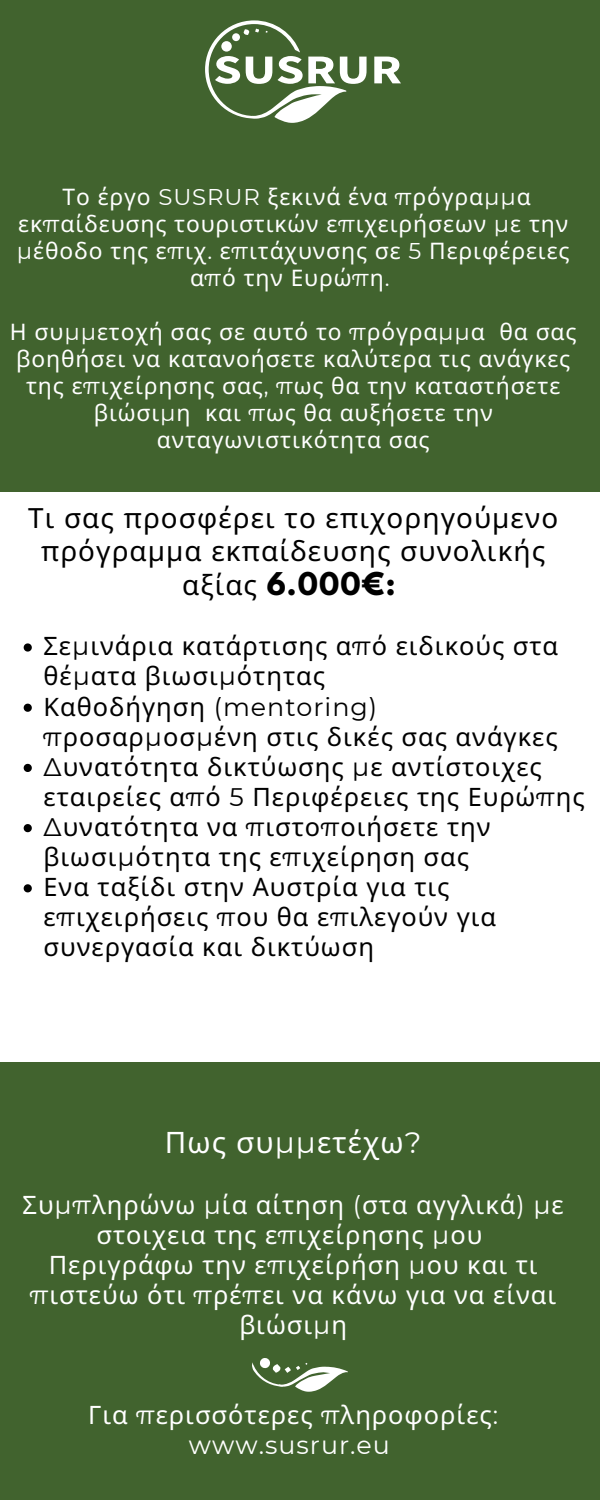
<style>
.page{position:relative;width:600px;height:1500px;background:#fff}
.page>*{position:absolute;margin:0;border:0;box-sizing:border-box;transform-origin:0 0}
.t1{font:29.5px "Noto Sans";letter-spacing:.04em;color:#fff}
.t2{font:27.8px/33.2px "Noto Sans";letter-spacing:.04em;color:#000;text-align:center}
.t3{font:25.3px/30.1px "Noto Sans";letter-spacing:.04em;color:#000}
.t4{font:25.3px/30.1px "Noto Sans";letter-spacing:.04em;color:#fff;text-align:center}
.t5{font:22.8px/27px "Noto Sans";letter-spacing:.04em;color:#fff;text-align:center}
.s1{font-family:"Montserrat"}
.s2{font-family:"League Spartan";font-weight:700}
</style>
<div class="page">
<div style="left:0;top:1063px;width:600px;height:437px;background:#41632e"></div>
<svg style="left:252px;top:1358px;width:96px;height:34px"></svg>
<div style="left:0;top:0;width:600px;height:491px;background:#41632e"></div>
<svg style="left:374px;top:57px;width:27px;height:26px"></svg>
<svg style="left:205px;top:20px;width:162px;height:103px"></svg>
<svg style="left:24px;top:643px;width:8px;height:9px"></svg>
<svg style="left:24px;top:704px;width:8px;height:8px"></svg>
<svg style="left:24px;top:764px;width:8px;height:8px"></svg>
<svg style="left:24px;top:824px;width:8px;height:8px"></svg>
<svg style="left:24px;top:884px;width:8px;height:8px"></svg>
<p class="t5" style="left:17px;top:183px;width:554px">Το έργο <span class="s1">SUSRUR</span> ξεκινά ένα <span class="s1">π</span>ρόγρα<span class="s1">μμ</span>α εκ<span class="s1">π</span>αίδευσης τουριστικών ε<span class="s1">π</span>ιχειρήσεων <span class="s1">μ</span>ε την <span class="s1">μ</span>έθοδο της ε<span class="s1">π</span>ιχ<span class="s1">.</span> ε<span class="s1">π</span>ιτάχυνσης σε <span class="s1">5</span> Περιφέρειες α<span class="s1">π</span>ό την Ευρώ<span class="s1">π</span>η<span class="s1">.</span></p>
<p class="t5" style="left:10px;top:318px;width:568px">Η συ<span class="s1">μμ</span>ετοχή σας σε αυτό το <span class="s1">π</span>ρόγρα<span class="s1">μμ</span>α θα σας βοηθήσει να κατανοήσετε καλύτερα τις ανάγκες της ε<span class="s1">π</span>ιχείρησης σας<span class="s1">, π</span>ως θα την καταστήσετε βιώσι<span class="s1">μ</span>η και <span class="s1">π</span>ως θα αυξήσετε την ανταγωνιστικότητα σας</p>
<p class="t2" style="left:28px;top:501px;width:532px">Τι σας προσφέρει το επιχορηγούμενο πρόγραμμα εκπαίδευσης συνολικής αξίας <span class="s2">6.000€:</span></p>
<p class="t3" style="left:44px;top:630px;width:516px">Σε<span class="s1">μ</span>ινάρια κατάρτισης α<span class="s1">π</span>ό ειδικούς στα θέ<span class="s1">μ</span>ατα βιωσι<span class="s1">μ</span>ότητας</p>
<p class="t3" style="left:44px;top:691px;width:516px">Καθοδήγηση <span class="s1">(mentoring) π</span>ροσαρ<span class="s1">μ</span>οσ<span class="s1">μ</span>ένη στις δικές σας ανάγκες</p>
<p class="t3" style="left:44px;top:751px;width:543px"><span class="s1">Δ</span>υνατότητα δικτύωσης <span class="s1">μ</span>ε αντίστοιχες εταιρείες α<span class="s1">π</span>ό <span class="s1">5</span> Περιφέρειες της Ευρώ<span class="s1">π</span>ης</p>
<p class="t3" style="left:44px;top:811px;width:449px"><span class="s1">Δ</span>υνατότητα να <span class="s1">π</span>ιστο<span class="s1">π</span>οιήσετε την βιωσι<span class="s1">μ</span>ότητα της ε<span class="s1">π</span>ιχείρηση σας</p>
<p class="t3" style="left:44px;top:871px;width:454px">Ενα ταξίδι στην Αυστρία για τις ε<span class="s1">π</span>ιχειρήσεις <span class="s1">π</span>ου θα ε<span class="s1">π</span>ιλεγούν για συνεργασία και δικτύωση</p>
<p class="t1" style="left:165px;top:1122px;width:258px">Πως συ<span class="s1">μμ</span>ετέχω<span class="s1">?</span></p>
<p class="t4" style="left:23px;top:1189px;width:543px">Συ<span class="s1">μπ</span>ληρώνω <span class="s1">μ</span>ία αίτηση <span class="s1">(</span>στα αγγλικά<span class="s1">) μ</span>ε στοιχεια της ε<span class="s1">π</span>ιχείρησης <span class="s1">μ</span>ου</p>
<p class="t4" style="left:30px;top:1249px;width:528px">Περιγράφω την ε<span class="s1">π</span>ιχείρήση <span class="s1">μ</span>ου και τι <span class="s1">π</span>ιστεύω ότι <span class="s1">π</span>ρέ<span class="s1">π</span>ει να κάνω για να είναι βιώσι<span class="s1">μ</span>η</p>
<p class="t4" style="left:88px;top:1399px;width:411px">Για <span class="s1">π</span>ερισσότερες <span class="s1">π</span>ληροφορίες<span class="s1">: www.susrur.eu</span></p>
</div>
